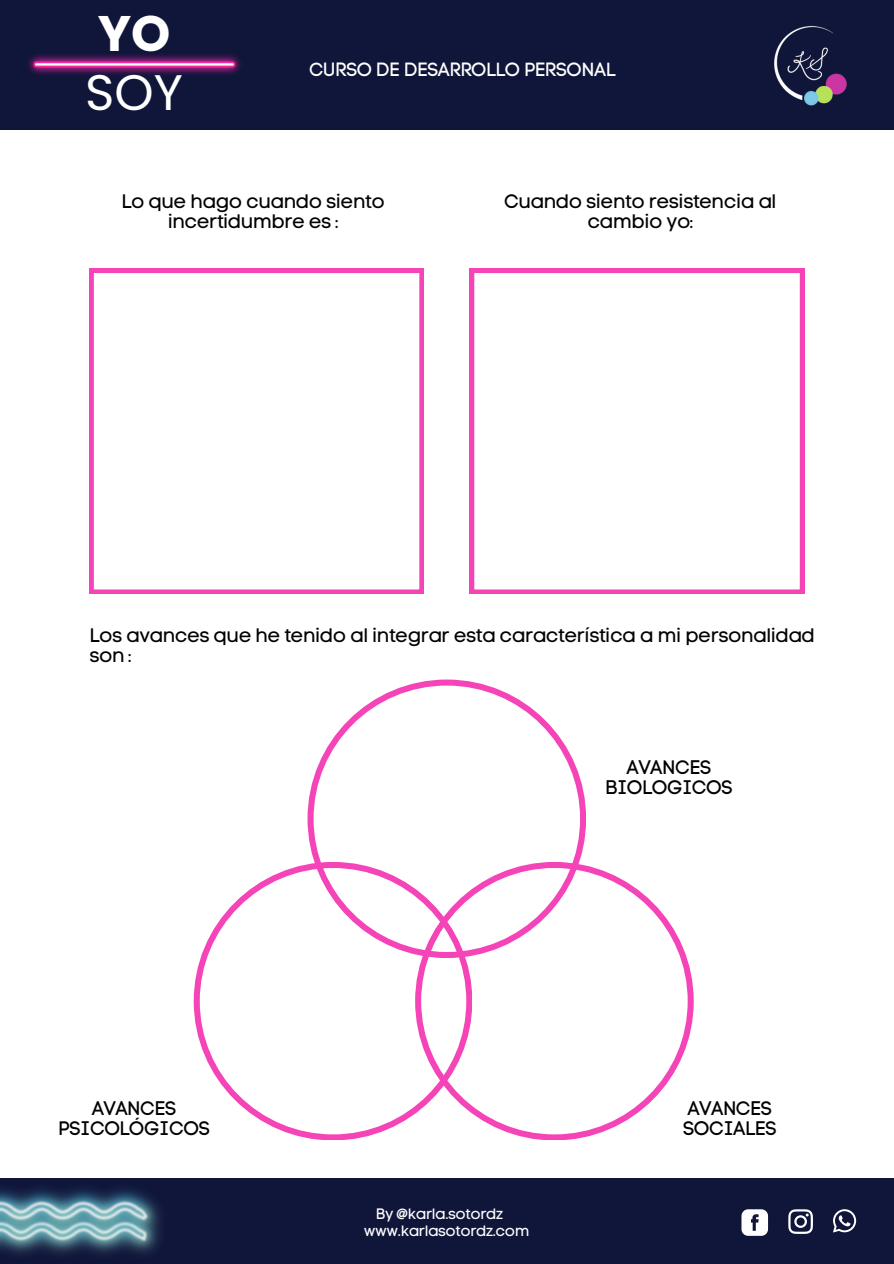
<style>
.page{position:relative;width:894px;height:1264px;background:#fff}
.page>*{position:absolute;margin:0;border:0;box-sizing:border-box;transform-origin:0 0}
.t1{font:49.95px/59.2px "Poppins";color:#fff}
.t2{font:19.5px/20.2px "Code Pro Normal LC";letter-spacing:-.025em;color:#020202;text-align:center}
.t3{font:19.5px/20.2px "Code Pro Normal LC";letter-spacing:-.025em;color:#000}
.t4{font:19.05px "Code Pro Normal LC";letter-spacing:-.025em;color:#fff}
.t5{font:15px "Code Pro Normal LC";letter-spacing:-.025em;color:#fff}
.s1{font-weight:700}
.s2{color:#020202}
</style>
<div class="page">
<div style="left:0;top:1178px;width:893px;height:85px;background:#10153a"></div>
<svg style="left:741px;top:1209px;width:26px;height:26px"></svg>
<svg style="left:788px;top:1209px;width:24px;height:24px"></svg>
<svg style="left:833px;top:1209px;width:22px;height:23px"></svg>
<div style="left:0;top:0;width:893px;height:130px;background:#10153a"></div>
<img style="left:28px;top:54px;width:213px;height:21px">
<img style="left:774px;top:26px;width:73px;height:80px">
<img style="left:0;top:1188px;width:161px;height:67px">
<svg style="left:469px;top:268px;width:335px;height:326px"></svg>
<svg style="left:89px;top:268px;width:334px;height:326px"></svg>
<svg style="left:307px;top:679px;width:278px;height:183px"></svg>
<svg style="left:194px;top:862px;width:221px;height:277px"></svg>
<svg style="left:415px;top:862px;width:278px;height:277px"></svg>
<h2 class="t1" style="left:85px;top:4px;width:99px"><span class="s1">YO<br></span>SOY</h2>
<p class="t4" style="left:309px;top:58px;width:308px">CURSO DE DESARROLLO PERSONAL</p>
<h2 class="t2" style="left:121px;top:191px;width:265px">Lo que hago cuando siento incertidumbre es :</h2>
<p class="t2" style="left:504px;top:191px;width:273px">Cuando siento resistencia al cambio yo:</p>
<h3 class="t2" style="left:89px;top:625px;width:727px;text-align:left">Los avances que he tenido al integrar esta característica a mi personalidad son :</h3>
<p class="t2" style="left:605px;top:756px;width:129px">AVANCES<br>BIOLOGICOS</p>
<h2 class="t2" style="left:58px;top:1097px;width:153px">AVANCES<br>PSICOLÓGICOS</h2>
<h2 class="t3" style="left:682px;top:1097px;width:95px"><span class="s2">AVANCES<br></span>SOCIALES</h2>
<h3 class="t5" style="left:376px;top:1204px;width:129px">By @karla.sotordz</h3>
<h3 class="t5" style="left:364px;top:1222px;width:167px">www.karlasotordz.com</h3>
</div>
